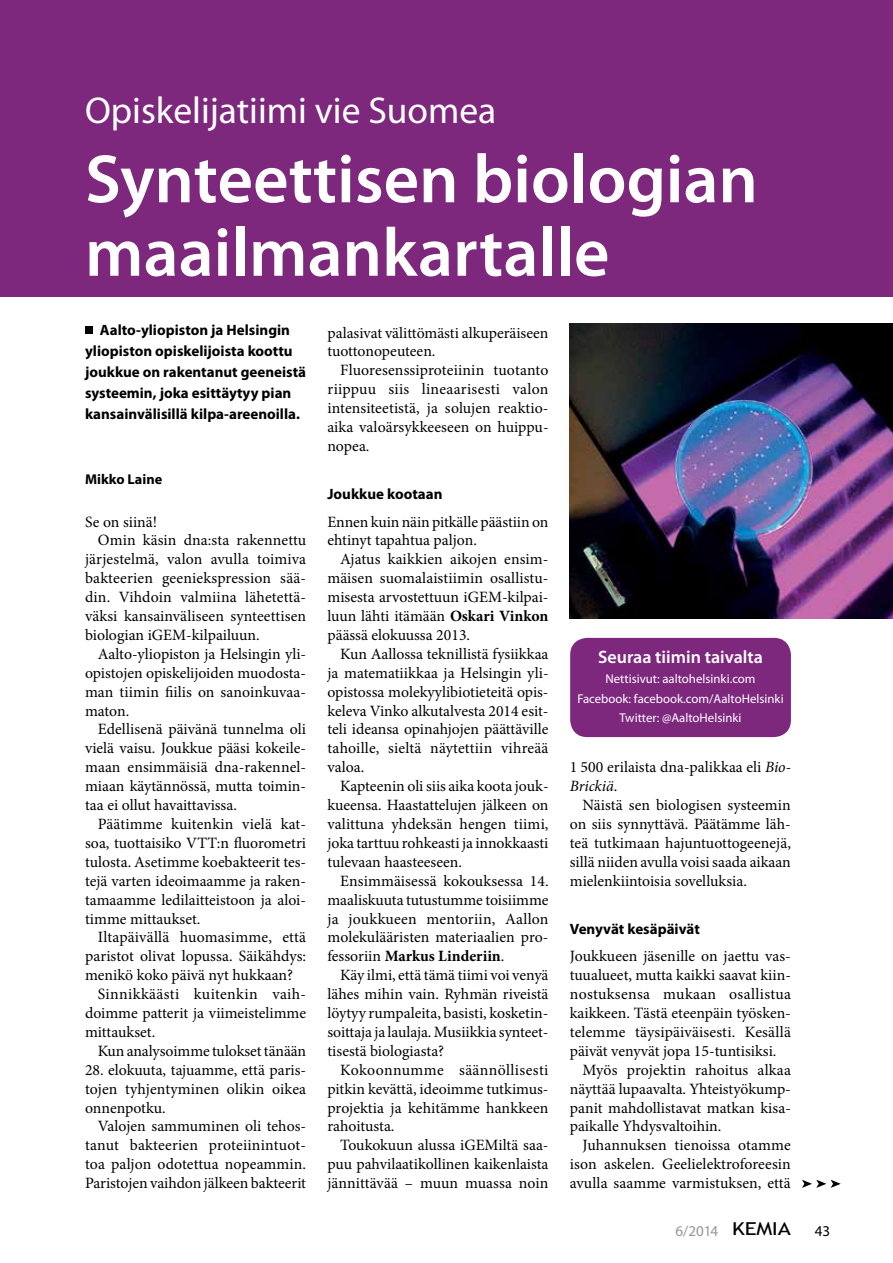
<style>
.page{position:relative;width:893px;height:1263px;background:#fff}
.page>*{position:absolute;margin:0;border:0;box-sizing:border-box;transform-origin:0 0}
.t1{font:600 69px/73.5px "Myriad Pro";color:#fff}
.t2{font:37.5px "Myriad Pro";color:#fff}
.t3{font:600 18px "Myriad Pro";color:#fff}
.t4{font:15.75px/18.9px "Minion Pro";color:#000;text-align:justify}
.t5{font:15.75px "Minion Pro";letter-spacing:.02em;color:#000}
.t6{font:15.75px "Minion Pro";letter-spacing:.025em;color:#000}
.t7{font:700 15px/21px "Myriad Pro";color:#000}
.t8{font:15px "Myriad Pro";color:#939598}
.t9{font:15px "Myriad Pro";color:#000}
.t10{font:700 14.25px "Myriad Pro";color:#000}
.t11{font:12.75px/19.6px "Myriad Pro";color:#fff;text-align:center}
.s1{font-weight:700}
.s2{font-style:italic}
.s3{font-family:"Trebuchet MS";font-size:17.85px;color:#000}
</style>
<div class="page">
<div style="left:0;top:0;width:893px;height:297px;background:#7d287d"></div>
<div style="left:85px;top:326px;width:8px;height:8px;background:#000"></div>
<svg style="left:802px;top:1180px;width:39px;height:8px"></svg>
<div style="left:570px;top:638px;width:221px;height:99px;background:#7d287d;border-radius:17px"></div>
<img style="left:569px;top:324px;width:324px;height:294px">
<h2 class="t2" style="left:85px;top:90px;width:413px">Opiskelijatiimi vie Suomea</h2>
<h1 class="t1" style="left:85px;top:143px;width:674px">Synteettisen biologian maailmankartalle</h1>
<p class="t7" style="left:85px;top:320px;width:223px;text-indent:15px">Aalto-yliopiston ja Helsingin yliopiston opiskelijoista koottu joukkue on rakentanut geeneistä systeemin, joka esittäytyy pian kansainvälisillä kilpa-areenoilla.</p>
<p class="t10" style="left:85px;top:471px;width:79px">Mikko Laine</p>
<p class="t4" style="left:85px;top:512px;width:74px">Se on siinä!</p>
<p class="t4" style="left:98px;top:531px;width:210px">Omin käsin dna:sta rakennettu</p>
<p class="t4" style="left:85px;top:550px;width:223px">järjestelmä, valon avulla toimiva</p>
<p class="t4" style="left:85px;top:569px;width:223px">bakteerien geeniekspression sää-</p>
<p class="t4" style="left:85px;top:588px;width:223px">din. Vihdoin valmiina lähetettä-</p>
<p class="t4" style="left:85px;top:607px;width:223px">väksi kansainväliseen synteettisen</p>
<p class="t4" style="left:85px;top:625px;width:176px">biologian iGEM-kilpailuun.</p>
<p class="t4" style="left:98px;top:644px;width:210px">Aalto-yliopiston ja Helsingin yli-</p>
<p class="t4" style="left:85px;top:663px;width:223px">opistojen opiskelijoiden muodosta-</p>
<p class="t4" style="left:85px;top:682px;width:223px">man tiimin fiilis on sanoinkuvaa-</p>
<p class="t4" style="left:85px;top:701px;width:46px">maton.</p>
<p class="t4" style="left:98px;top:720px;width:210px">Edellisenä päivänä tunnelma oli</p>
<p class="t4" style="left:85px;top:739px;width:223px">vielä vaisu. Joukkue pääsi kokeile-</p>
<p class="t4" style="left:85px;top:758px;width:223px">maan ensimmäisiä dna-rakennel-</p>
<p class="t4" style="left:85px;top:777px;width:223px">miaan käytännössä, mutta toimin-</p>
<p class="t4" style="left:85px;top:796px;width:153px">taa ei ollut havaittavissa.</p>
<p class="t4" style="left:98px;top:814px;width:210px">Päätimme kuitenkin vielä kat-</p>
<p class="t4" style="left:85px;top:833px;width:223px">soa, tuottaisiko VTT:n fluorometri</p>
<p class="t4" style="left:85px;top:852px;width:223px">tulosta. Asetimme koebakteerit tes-</p>
<p class="t4" style="left:85px;top:871px;width:223px">tejä varten ideoimaamme ja raken-</p>
<p class="t4" style="left:85px;top:890px;width:223px">tamaamme ledilaitteistoon ja aloi-</p>
<p class="t4" style="left:85px;top:909px;width:117px">timme mittaukset.</p>
<p class="t4" style="left:98px;top:928px;width:210px">Iltapäivällä huomasimme, että</p>
<p class="t4" style="left:85px;top:947px;width:223px">paristot olivat lopussa. Säikähdys:</p>
<p class="t4" style="left:85px;top:966px;width:210px">menikö koko päivä nyt hukkaan?</p>
<p class="t6" style="left:98px;top:983px;width:210px">Sinnikkäästi kuitenkin vaih-</p>
<p class="t4" style="left:85px;top:1003px;width:223px">doimme patterit ja viimeistelimme</p>
<p class="t4" style="left:85px;top:1022px;width:72px">mittaukset.</p>
<p class="t4" style="left:98px;top:1041px;width:210px">Kun analysoimme tulokset tänään</p>
<p class="t4" style="left:85px;top:1060px;width:223px">28. elokuuta, tajuamme, että paris&shy;tojen tyhjentyminen olikin oikea onnenpotku.</p>
<p class="t4" style="left:85px;top:1117px;width:223px;text-indent:13px">Valojen sammuminen oli tehos&shy;tanut bakteerien proteiinintuot&shy;toa paljon odotettua nopeammin.<br>Paristojen vaihdon jälkeen bakteerit</p>
<p class="t4" style="left:327px;top:323px;width:223px">palasivat välittömästi alkuperäiseen tuottonopeuteen.</p>
<p class="t4" style="left:327px;top:361px;width:223px;text-indent:13px">Fluoresenssiproteiinin tuotanto riippuu siis lineaarisesti valon intensiteetistä, ja solujen reaktio&shy;aika valoärsykkeeseen on huippu&shy;nopea.</p>
<p class="t7" style="left:327px;top:484px;width:117px">Joukkue kootaan</p>
<p class="t4" style="left:327px;top:512px;width:223px">Ennen kuin näin pitkälle päästiin on ehtinyt tapahtua paljon.</p>
<p class="t4" style="left:327px;top:550px;width:223px;text-indent:13px">Ajatus kaikkien aikojen ensim&shy;mäisen suomalaistiimin osallistu&shy;misesta arvostettuun iGEM-kilpai&shy;luun lähti itämään <span class="s1">Oskari Vinkon </span>päässä elokuussa 2013.</p>
<p class="t4" style="left:327px;top:644px;width:223px;text-indent:13px">Kun Aallossa teknillistä fysiikkaa ja matematiikkaa ja Helsingin yli&shy;opistossa molekyylibiotieteitä opis&shy;keleva Vinko alkutalvesta 2014 esit&shy;teli ideansa opinahjojen päättäville tahoille, sieltä näytettiin vihreää valoa.</p>
<p class="t4" style="left:327px;top:777px;width:223px;text-indent:13px">Kapteenin oli siis aika koota jouk&shy;kueensa. Haastattelujen jälkeen on valittuna yhdeksän hengen tiimi, joka tarttuu rohkeasti ja innokkaasti tulevaan haasteeseen.</p>
<p class="t4" style="left:327px;top:871px;width:223px;text-indent:13px">Ensimmäisessä kokouksessa 14. maaliskuuta tutustumme toisiimme ja joukkueen mentoriin, Aallon molekulääristen materiaalien pro&shy;fessoriin <span class="s1">Markus Linderiin</span>.</p>
<p class="t4" style="left:327px;top:966px;width:223px;text-indent:13px">Käy ilmi, että tämä tiimi voi venyä lähes mihin vain. Ryhmän riveistä löytyy rumpaleita, basisti, kosketin&shy;soittaja ja laulaja. Musiikkia synteet&shy;tisestä biologiasta?</p>
<p class="t4" style="left:327px;top:1060px;width:223px;text-indent:13px">Kokoonnumme säännöllisesti pitkin kevättä, ideoimme tutkimus&shy;projektia ja kehitämme hankkeen rahoitusta.</p>
<p class="t4" style="left:327px;top:1136px;width:223px;text-indent:13px">Toukokuun alussa iGEMiltä saa&shy;puu pahvilaatikollinen kaikenlaista jännittävää – muun muassa noin</p>
<p class="t3" style="left:598px;top:647px;width:167px">Seuraa tiimin taivalta</p>
<p class="t11" style="left:577px;top:669px;width:208px">Nettisivut: aaltohelsinki.com<br>Facebook: facebook.com/AaltoHelsinki<br>Twitter: @AaltoHelsinki</p>
<p class="t4" style="left:570px;top:758px;width:223px">1 500 erilaista dna-palikkaa eli <span class="s2">Bio-<br>Brickiä</span>.</p>
<p class="t4" style="left:570px;top:796px;width:223px;text-indent:13px">Näistä sen biologisen systeemin on siis synnyttävä. Päätämme läh&shy;teä tutkimaan hajuntuottogeenejä, sillä niiden avulla voisi saada aikaan mielenkiintoisia sovelluksia.</p>
<p class="t7" style="left:570px;top:919px;width:132px">Venyvät kesäpäivät</p>
<p class="t4" style="left:570px;top:947px;width:223px">Joukkueen jäsenille on jaettu vas-</p>
<p class="t4" style="left:570px;top:966px;width:223px">tuualueet, mutta kaikki saavat kiin-</p>
<p class="t5" style="left:570px;top:983px;width:223px">nostuksensa mukaan osallistua</p>
<p class="t4" style="left:570px;top:1003px;width:223px">kaikkeen. Tästä eteenpäin työsken-</p>
<p class="t4" style="left:570px;top:1022px;width:223px">telemme täysipäiväisesti. Kesällä</p>
<p class="t4" style="left:570px;top:1041px;width:208px">päivät venyvät jopa 15-tuntisiksi.</p>
<p class="t4" style="left:583px;top:1060px;width:210px">Myös projektin rahoitus alkaa</p>
<p class="t4" style="left:570px;top:1079px;width:223px">näyttää lupaavalta. Yhteistyökump-</p>
<p class="t4" style="left:570px;top:1098px;width:223px">panit mahdollistavat matkan kisa-</p>
<p class="t4" style="left:570px;top:1117px;width:153px">paikalle Yhdysvaltoihin.</p>
<p class="t4" style="left:583px;top:1136px;width:210px">Juhannuksen tienoissa otamme</p>
<p class="t4" style="left:570px;top:1155px;width:223px">ison askelen. Geelielektroforeesin</p>
<p class="t4" style="left:570px;top:1174px;width:223px">avulla saamme varmistuksen, että</p>
<p class="t8" style="left:676px;top:1222px;width:117px">6/2014 <span class="s3">KEMIA</span></p>
<p class="t9" style="left:815px;top:1222px;width:17px">43</p>
</div>
